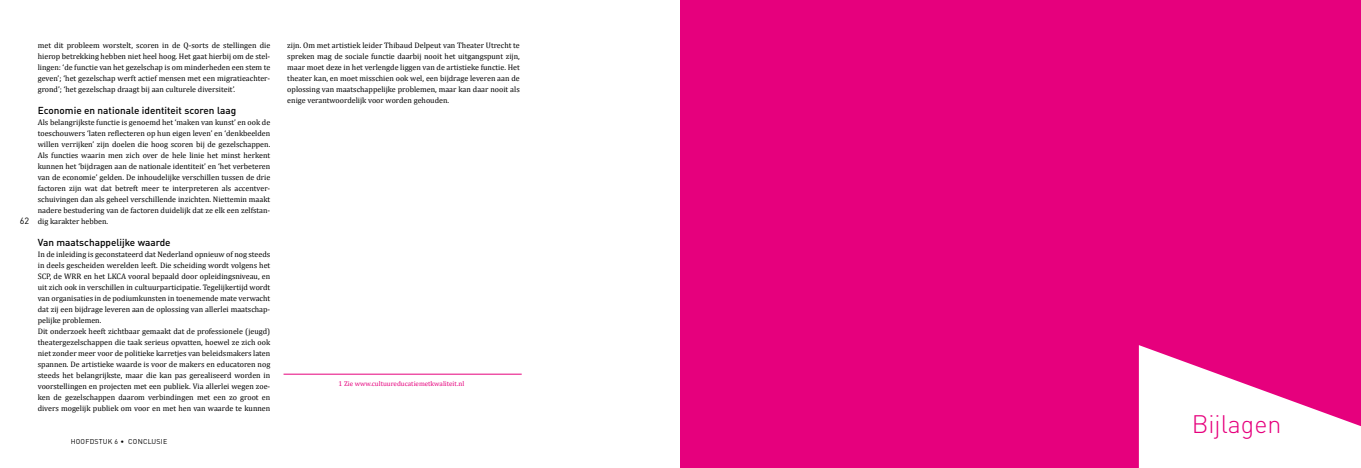
<style>
.page{position:relative;width:1361px;height:468px;background:#fff}
.page>*{position:absolute;margin:0;border:0;box-sizing:border-box;transform-origin:0 0}
.t1{font:300 25px "DINOT";color:#e6007d}
.t2{font:500 10px "DINOT";color:#000}
.t3{font:9px "DINOT";color:#000}
.t4{font:8px/11px "Cambria";color:#000;text-align:justify}
.t5{font:7px "Cambria";color:#e6007d}
.t6{font:7px "DINOT";letter-spacing:.03em;color:#000}
</style>
<div class="page">
<div style="left:680px;top:0;width:681px;height:468px;background:#e6007d"></div>
<svg style="left:1139px;top:345px;width:222px;height:123px;fill:#fff"></svg>
<hr style="left:283px;top:374px;width:239px;height:1px;background:#e6007d">
<p class="t3" style="left:20px;top:215px;width:11px">62</p>
<p class="t4" style="left:38px;top:40px;width:234px">met dit probleem worstelt, scoren in de Q-sorts de stellingen die hierop betrekking hebben niet heel hoog. Het gaat hierbij om de stel&shy;lingen: ‘de functie van het gezelschap is om minderheden een stem te geven’; ‘het gezelschap werft actief mensen met een migratieachter&shy;grond’; ‘het gezelschap draagt bij aan culturele diversiteit’.</p>
<p class="t2" style="left:38px;top:104px;width:200px">Economie en nationale identiteit scoren laag</p>
<p class="t4" style="left:38px;top:117px;width:234px">Als belangrijkste functie is genoemd het ‘maken van kunst’ en ook de toeschouwers ‘laten reflecteren op hun eigen leven’ en ‘denkbeelden willen verrijken’ zijn doelen die hoog scoren bij de gezelschappen.<br>Als functies waarin men zich over de hele linie het minst herkent kunnen het ‘bijdragen aan de nationale identiteit’ en ‘het verbeteren van de economie’ gelden. De inhoudelijke verschillen tussen de drie factoren zijn wat dat betreft meer te interpreteren als accentver&shy;schuivingen dan als geheel verschillende inzichten. Niettemin maakt nadere bestudering van de factoren duidelijk dat ze elk een zelfstan&shy;dig karakter hebben.</p>
<p class="t2" style="left:38px;top:236px;width:134px">Van maatschappelijke waarde</p>
<p class="t4" style="left:38px;top:249px;width:234px;text-align:left">In de inleiding is geconstateerd dat Nederland opnieuw of nog steeds in deels gescheiden werelden leeft. Die scheiding wordt volgens het SCP, de WRR en het LKCA vooral bepaald door opleidingsniveau, en uit zich ook in verschillen in cultuurparticipatie. Tegelijkertijd wordt van organisaties in de podiumkunsten in toenemende mate verwacht dat zij een bijdrage leveren aan de oplossing van allerlei maatschap&shy;pelijke problemen.<br>Dit onderzoek heeft zichtbaar gemaakt dat de professionele (jeugd) theatergezelschappen die taak serieus opvatten, hoewel ze zich ook niet zonder meer voor de politieke karretjes van beleidsmakers laten spannen. De artistieke waarde is voor de makers en educatoren nog steeds het belangrijkste, maar die kan pas gerealiseerd worden in voorstellingen en projecten met een publiek. Via allerlei wegen zoe&shy;ken de gezelschappen daarom verbindingen met een zo groot en divers mogelijk publiek om voor en met hen van waarde te kunnen</p>
<p class="t6" style="left:71px;top:437px;width:98px">HOOFDSTUK 6 • CONCLUSIE</p>
<p class="t4" style="left:287px;top:40px;width:234px">zijn. Om met artistiek leider Thibaud Delpeut van Theater Utrecht te spreken mag de sociale functie daarbij nooit het uitgangspunt zijn, maar moet deze in het verlengde liggen van de artistieke functie. Het theater kan, en moet misschien ook wel, een bijdrage leveren aan de oplossing van maatschappelijke problemen, maar kan daar nooit als enige verantwoordelijk voor worden gehouden.</p>
<p class="t5" style="left:338px;top:379px;width:127px">1 Zie www.cultuureducatiemetkwaliteit.nl</p>
<h1 class="t1" style="left:1191px;top:409px;width:91px">Bijlagen</h1>
</div>
